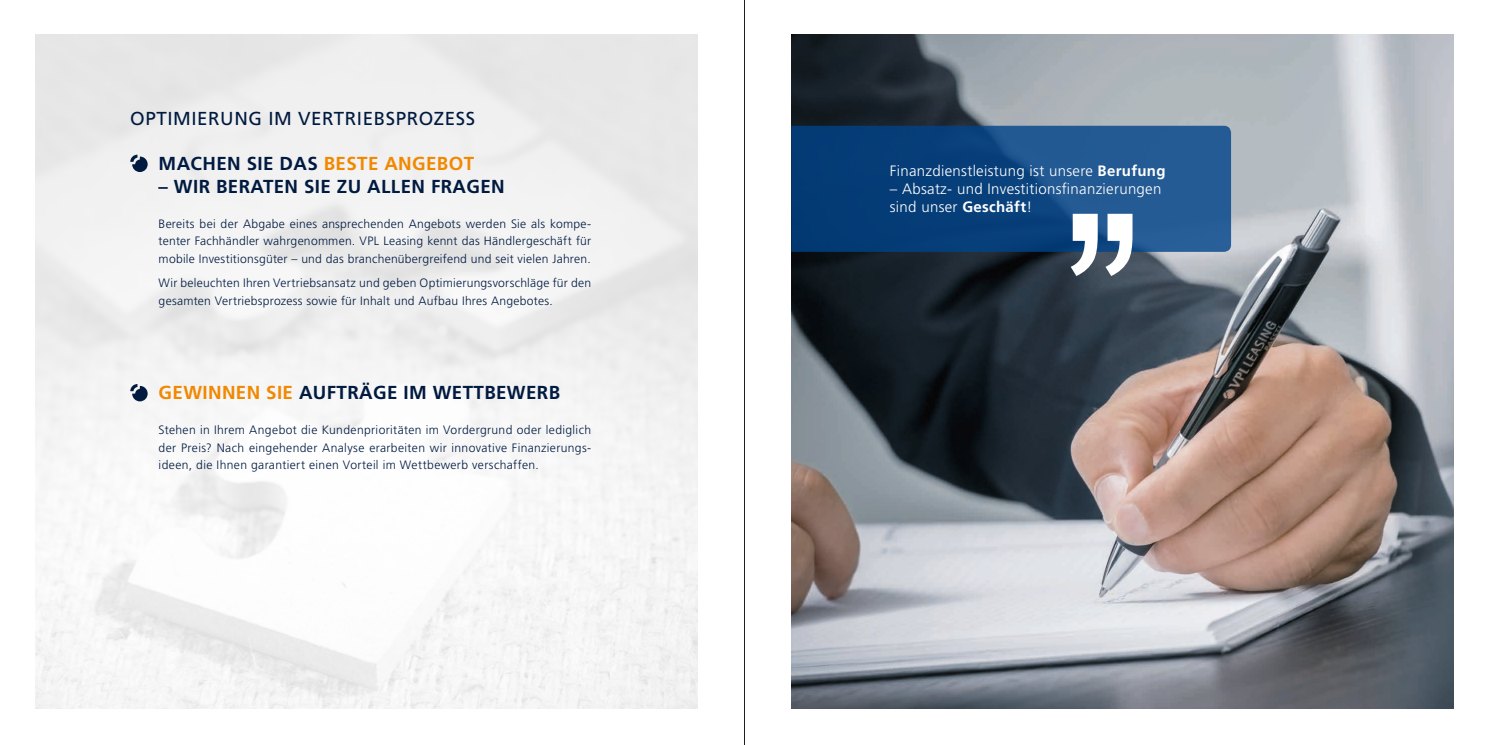
<style>
.page{position:relative;width:1489px;height:745px;background:#fff}
.page>*{position:absolute;margin:0;border:0;box-sizing:border-box;transform-origin:0 0}
.t1{font:700 18.75px "Frutiger LT Pro";letter-spacing:.02em;color:#001a40}
.t2{font:18.75px "Frutiger LT Pro";letter-spacing:.03em;color:#001a40}
.t3{font:300 15px/18px "Frutiger LT Pro";letter-spacing:.02em;color:#fff}
.t4{font:300 12.12px/17.5px "Frutiger LT Pro";letter-spacing:.02em;color:#001a40;text-align:justify}
.s1{color:#f18800}
.s2{font-weight:700}
</style>
<div class="page">
<img style="left:791px;top:35px;width:662px;height:673px">
<svg style="left:130px;top:154px;width:18px;height:18px"></svg>
<svg style="left:130px;top:384px;width:18px;height:17px"></svg>
<svg style="left:791px;top:126px;width:439px;height:126px;background:#114983"></svg>
<svg style="left:1070px;top:214px;width:62px;height:62px"></svg>
<hr style="left:744px;top:0;width:1px;height:744px;background:#1d1d1b">
<h1 class="t2" style="left:130px;top:108px;width:346px">OPTIMIERUNG IM VERTRIEBSPROZESS</h1>
<h1 class="t1" style="left:159px;top:152px;width:317px">MACHEN SIE DAS <span class="s1">BESTE ANGEBOT</span></h1>
<h1 class="t1" style="left:159px;top:175px;width:347px">– WIR BERATEN SIE ZU ALLEN FRAGEN</h1>
<p class="t4" style="left:159px;top:215px;width:434px">Bereits bei der Abgabe eines ansprechenden Angebots werden Sie als kompe&shy;tenter Fachhändler wahrgenommen. VPL Leasing kennt das Händlergeschäft für mobile Investitionsgüter – und das branchenübergreifend und seit vielen Jahren.</p>
<p class="t4" style="left:159px;top:274px;width:434px">Wir beleuchten Ihren Vertriebsansatz und geben Optimierungsvorschläge für den gesamten Vertriebsprozess sowie für Inhalt und Aufbau Ihres Angebotes.</p>
<h1 class="t1" style="left:159px;top:381px;width:403px"><span class="s1">GEWINNEN SIE</span> AUFTRÄGE IM WETTBEWERB</h1>
<p class="t4" style="left:159px;top:421px;width:434px">Stehen in Ihrem Angebot die Kundenprioritäten im Vordergrund oder lediglich der Preis? Nach eingehender Analyse erarbeiten wir innovative Finanzierungs&shy;ideen, die Ihnen garantiert einen Vorteil im Wettbewerb verschaffen.</p>
<p class="t3" style="left:889px;top:161px;width:277px">Finanzdienstleistung ist unsere <span class="s2">Berufung</span></p>
<p class="t3" style="left:889px;top:179px;width:273px">– Absatz- und Investitionsfinanzierungen sind unser <span class="s2">Geschäft</span>!</p>
</div>
